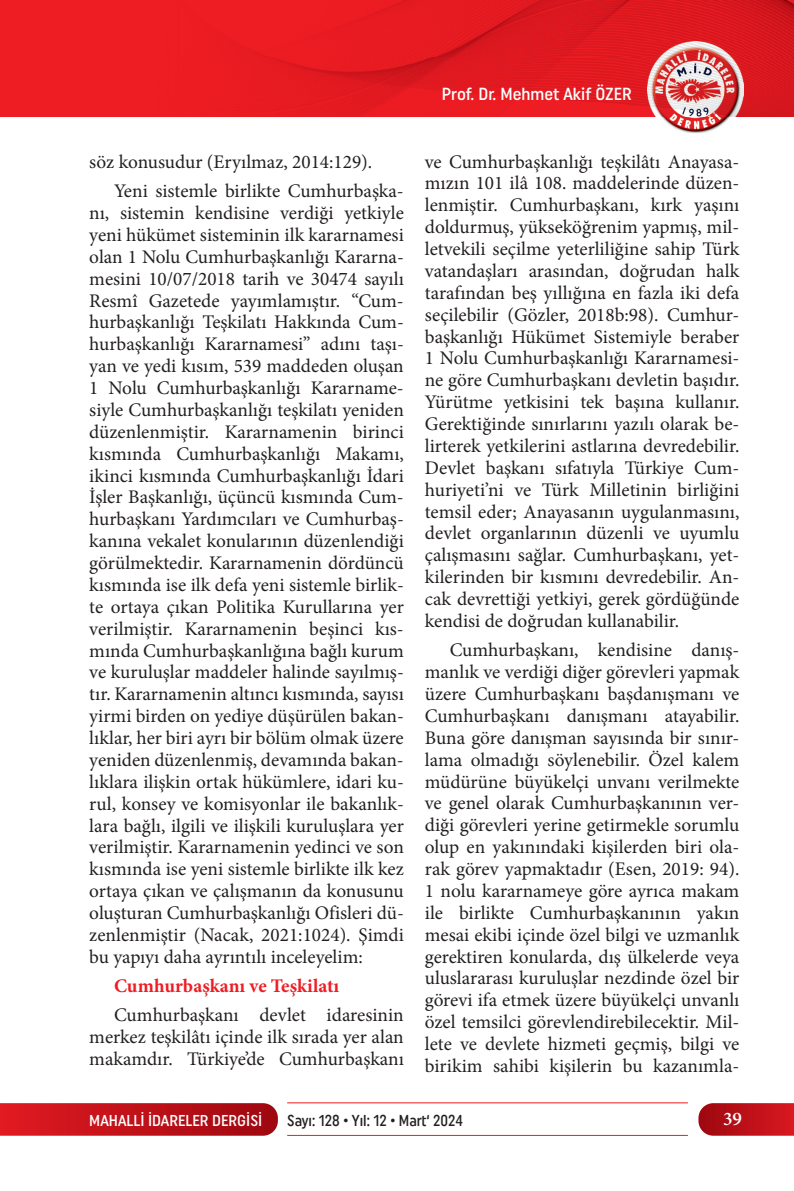
<style>
.page{position:relative;width:794px;height:1191px;background:#fff}
.page>*{position:absolute;margin:0;border:0;box-sizing:border-box;transform-origin:0 0}
.t1{font:19.25px/21.9px "Minion Pro";color:#231f20;text-align:justify}
.t2{font:700 19.25px "Minion Pro";color:#ee1d23}
.t3{font:600 19.25px "Minion Pro";color:#fff}
.t4{font:500 17.5px "Uniform Condensed";color:#fff}
.t5{font:15.75px "Uniform Condensed 2";color:#231f20;scale:.95 1}
.t6{font:500 15.75px "Uniform Condensed";color:#fff}
</style>
<div class="page">
<svg style="left:1px;top:1103px;width:277px;height:32px;background:#c0141c"></svg>
<hr style="left:0;top:1103px;width:1px;height:32px;background:#e21a21">
<svg style="left:698px;top:1103px;width:96px;height:32px;background:#be1920"></svg>
<hr style="left:287px;top:1102px;width:401px;height:1px;background:#ee1d23">
<hr style="left:287px;top:1135px;width:401px;height:1px;background:#ee1d23">
<img style="left:647px;top:58px;width:96px;height:75px">
<img style="left:8px;top:0;width:786px;height:58px">
<img style="left:743px;top:58px;width:51px;height:59px">
<img style="left:8px;top:58px;width:639px;height:59px">
<p class="t4" style="left:442px;top:83px;width:191px">Prof. Dr. Mehmet Akif ÖZER</p>
<p class="t1" style="left:114px;top:147px;width:291px;line-height:29.4px;text-indent:-25px">söz konusudur (Eryılmaz, 2014:129).<br>Yeni sistemle birlikte Cumhurbaşka-</p>
<p class="t1" style="left:89px;top:202px;width:316px">nı, sistemin kendisine verdiği yetkiyle yeni hükümet sisteminin ilk kararnamesi olan 1 Nolu Cumhurbaşkanlığı Kararna&shy;mesini 10/07/2018 tarih ve 30474 sayılı Resmî Gazetede yayımlamıştır. “Cum&shy;hurbaşkanlığı Teşkilatı Hakkında Cum&shy;hurbaşkanlığı Kararnamesi” adını taşı&shy;yan ve yedi kısım, 539 maddeden oluşan 1 Nolu Cumhurbaşkanlığı Kararname&shy;siyle Cumhurbaşkanlığı teşkilatı yeniden düzenlenmiştir. Kararnamenin birinci kısmında Cumhurbaşkanlığı Makamı, ikinci kısmında Cumhurbaşkanlığı İdari İşler Başkanlığı, üçüncü kısmında Cum&shy;hurbaşkanı Yardımcıları ve Cumhurbaş&shy;kanına vekalet konularının düzenlendiği görülmektedir. Kararnamenin dördüncü kısmında ise ilk defa yeni sistemle birlik&shy;te ortaya çıkan Politika Kurullarına yer verilmiştir. Kararnamenin beşinci kıs&shy;mında Cumhurbaşkanlığına bağlı kurum ve kuruluşlar maddeler halinde sayılmış&shy;tır. Kararnamenin altıncı kısmında, sayısı yirmi birden on yediye düşürülen bakan&shy;lıklar, her biri ayrı bir bölüm olmak üzere yeniden düzenlenmiş, devamında bakan&shy;lıklara ilişkin ortak hükümlere, idari ku&shy;rul, konsey ve komisyonlar ile bakanlık&shy;lara bağlı, ilgili ve ilişkili kuruluşlara yer verilmiştir. Kararnamenin yedinci ve son kısmında ise yeni sistemle birlikte ilk kez ortaya çıkan ve çalışmanın da konusunu oluşturan Cumhurbaşkanlığı Ofisleri dü&shy;zenlenmiştir (Nacak, 2021:1024). Şimdi bu yapıyı daha ayrıntılı inceleyelim:</p>
<p class="t2" style="left:114px;top:972px;width:227px">Cumhurbaşkanı ve Teşkilatı</p>
<p class="t1" style="left:89px;top:1004px;width:316px;text-indent:25px">Cumhurbaşkanı devlet idaresinin merkez teşkilâtı içinde ilk sırada yer alan makamdır. Türkiye’de Cumhurbaşkanı</p>
<p class="t1" style="left:425px;top:151px;width:316px">ve Cumhurbaşkanlığı teşkilâtı Anayasa&shy;mızın 101 ilâ 108. maddelerinde düzen&shy;lenmiştir. Cumhurbaşkanı, kırk yaşını doldurmuş, yükseköğrenim yapmış, mil&shy;letvekili seçilme yeterliliğine sahip Türk vatandaşları arasından, doğrudan halk tarafından beş yıllığına en fazla iki defa seçilebilir (Gözler, 2018b:98). Cumhur&shy;başkanlığı Hükümet Sistemiyle beraber 1 Nolu Cumhurbaşkanlığı Kararnamesi&shy;ne göre Cumhurbaşkanı devletin başıdır.<br>Yürütme yetkisini tek başına kullanır.<br>Gerektiğinde sınırlarını yazılı olarak be&shy;lirterek yetkilerini astlarına devredebilir.<br>Devlet başkanı sıfatıyla Türkiye Cum&shy;huriyeti’ni ve Türk Milletinin birliğini temsil eder; Anayasanın uygulanmasını, devlet organlarının düzenli ve uyumlu çalışmasını sağlar. Cumhurbaşkanı, yet&shy;kilerinden bir kısmını devredebilir. An&shy;cak devrettiği yetkiyi, gerek gördüğünde kendisi de doğrudan kullanabilir.</p>
<p class="t1" style="left:425px;top:639px;width:316px;text-indent:25px">Cumhurbaşkanı, kendisine danış&shy;manlık ve verdiği diğer görevleri yapmak üzere Cumhurbaşkanı başdanışmanı ve Cumhurbaşkanı danışmanı atayabilir.<br>Buna göre danışman sayısında bir sınır&shy;lama olmadığı söylenebilir. Özel kalem müdürüne büyükelçi unvanı verilmekte ve genel olarak Cumhurbaşkanının ver&shy;diği görevleri yerine getirmekle sorumlu olup en yakınındaki kişilerden biri ola&shy;rak görev yapmaktadır (Esen, 2019: 94).<br>1 nolu kararnameye göre ayrıca makam ile birlikte Cumhurbaşkanının yakın mesai ekibi içinde özel bilgi ve uzmanlık gerektiren konularda, dış ülkelerde veya uluslararası kuruluşlar nezdinde özel bir görevi ifa etmek üzere büyükelçi unvanlı özel temsilci görevlendirebilecektir. Mil&shy;lete ve devlete hizmeti geçmiş, bilgi ve birikim sahibi kişilerin bu kazanımla-</p>
<p class="t6" style="left:89px;top:1111px;width:175px">MAHALLİ İDARELER DERGİSİ</p>
<p class="t5" style="left:287px;top:1111px;width:187px">Sayı: 128 • Yıl: 12 • Mart‘ 2024</p>
<p class="t3" style="left:723px;top:1105px;width:20px">39</p>
</div>
